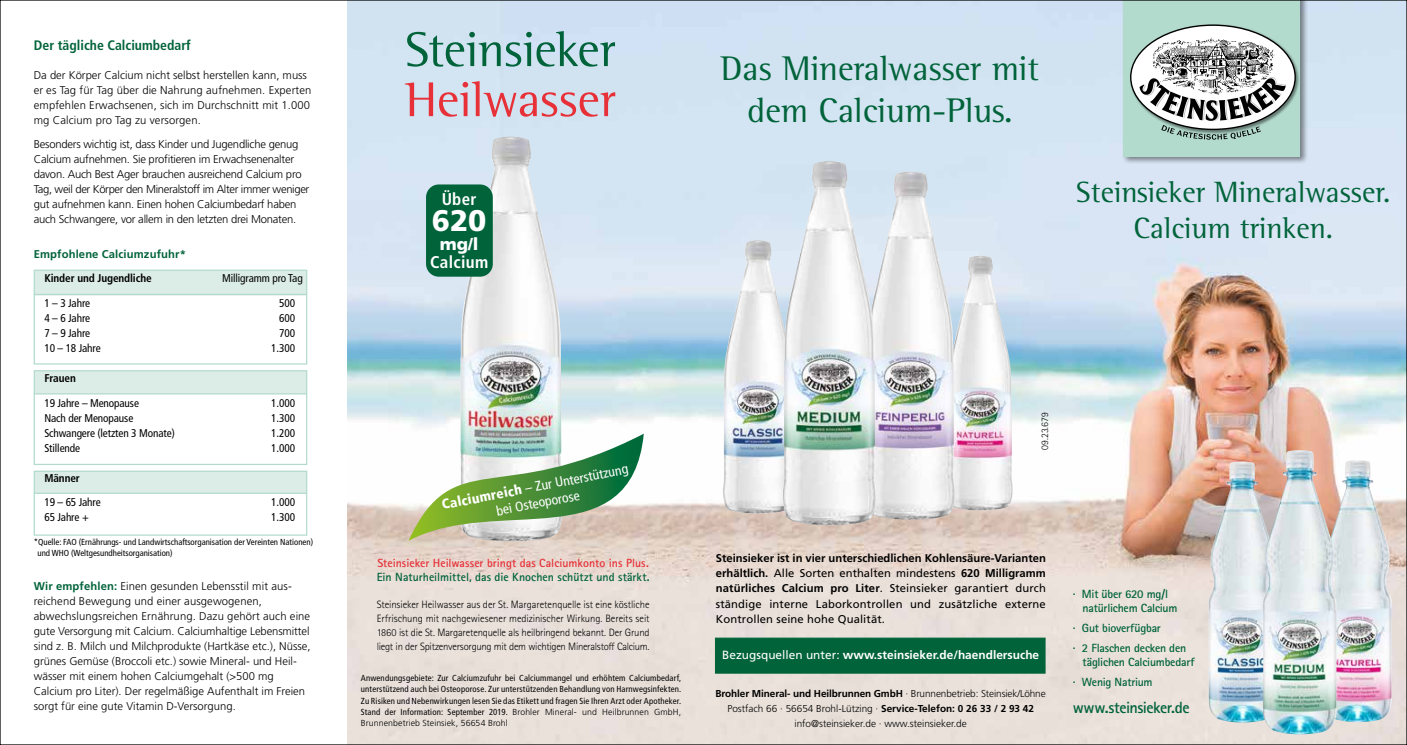
<style>
.page{position:relative;width:1407px;height:745px;background:#fff}
.page>*{position:absolute;margin:0;border:0;box-sizing:border-box;transform-origin:0 0}
.t1{font:50px "Rotis Semi Serif Pro";letter-spacing:-.01em;color:#00633a}
.t2{font:50px "Rotis Semi Serif Pro";letter-spacing:.005em;color:#e73037}
.t3{font:35px/42px "Rotis Semi Serif Pro";color:#00633a;text-align:center}
.t4{font:30px/36px "Rotis Semi Serif Pro";color:#00633a;text-align:center}
.t5{font:900 29.75px "Frutiger LT Pro";color:#fff}
.t6{font:700 condensed 17px "Frutiger LT Pro";letter-spacing:.02em;color:#fff}
.t7{font:900 17px "Frutiger LT Pro";color:#fff}
.t8{font:700 16.25px "Rotis Sans Serif Pro";letter-spacing:-.03em;color:#00633a}
.t9{font:condensed 13.75px/16.5px "Frutiger LT Pro";color:#fff;text-align:center}
.t10{font:700 condensed 13.75px "Frutiger LT Pro";color:#00633a}
.t11{font:700 11.88px/20px "Rotis Sans Serif Pro";letter-spacing:-.015em;color:#00633a}
.t12{font:700 11.88px "Frutiger LT Pro";color:#fff}
.t13{font:700 11.88px "Rotis Sans Serif Pro";color:#e73037}
.t14{font:300 11.25px/15px "Frutiger LT Pro";color:#000}
.t15{font:300 11.25px/15px "Frutiger LT Pro";letter-spacing:-.02em;color:#000}
.t16{font:11.25px/15px "Frutiger LT Pro";letter-spacing:.01em;color:#000;text-align:justify}
.t17{font:condensed 11.25px "Frutiger LT Pro";letter-spacing:-.01em;color:#000}
.t18{font:700 condensed 11.25px "Frutiger LT Pro";letter-spacing:-.01em;color:#000}
.t19{font:700 11.25px "Frutiger LT Pro";letter-spacing:.01em;color:#00633a}
.t20{font:300 10.62px/13.8px "Rotis Sans Serif Pro";letter-spacing:-.03em;color:#000;text-align:justify}
.t21{font:300 10px/15px "Frutiger LT Pro";color:#000;text-align:center}
.t22{font:300 10px "Rotis Sans Serif Pro";color:#000}
.t23{font:condensed 8.75px/11.2px "Frutiger LT Pro";color:#000;text-align:justify}
.s1{font-weight:700;color:#00633a}
.s2{font-weight:900}
.s3{font-weight:300;font-stretch:normal}
.s4{font-weight:700}
.s5{font-weight:400}
</style>
<div class="page">
<img style="left:347px;top:2px;width:1058px;height:740px">
<div style="left:715px;top:637px;width:330px;height:36px;background:#00633a;border:1px solid #00633a"></div>
<img style="left:723px;top:241px;width:60px;height:272px">
<img style="left:955px;top:257px;width:57px;height:253px">
<img style="left:876px;top:173px;width:79px;height:346px">
<img style="left:783px;top:163px;width:93px;height:362px">
<img style="left:459px;top:138px;width:104px;height:295px">
<div style="left:426px;top:184px;width:67px;height:92px;background:#00633a;border-radius:13px"></div>
<svg style="left:408px;top:433px;width:236px;height:127px"></svg>
<div style="left:1121px;top:0;width:187px;height:164px;background:#000;opacity:.45"></div>
<div style="left:1123px;top:0;width:177px;height:156px;background:#b3dbcd"></div>
<div style="left:1129px;top:24px;width:171px;height:110px;background:#000;opacity:.45"></div>
<div style="left:1131px;top:25px;width:164px;height:104px;background:#fff;border-radius:50%"></div>
<img style="left:1149px;top:34px;width:127px;height:43px">
<svg style="left:1139px;top:77px;width:147px;height:63px"></svg>
<img style="left:1208px;top:462px;width:55px;height:260px">
<img style="left:1336px;top:460px;width:55px;height:261px">
<img style="left:1263px;top:450px;width:73px;height:284px">
<div style="left:34px;top:270px;width:273px;height:24px;background:#dcede7"></div>
<div style="left:34px;top:371px;width:273px;height:22px;background:#dcede7"></div>
<div style="left:34px;top:471px;width:273px;height:22px;background:#dcede7"></div>
<hr style="left:34px;top:294px;width:273px;height:1px;background:#b3dbcd">
<hr style="left:34px;top:393px;width:273px;height:1px;background:#b3dbcd">
<hr style="left:34px;top:492px;width:273px;height:1px;background:#b3dbcd">
<div style="left:34px;top:269px;width:273px;height:95px;border:1px solid #b3dbcd"></div>
<div style="left:34px;top:370px;width:273px;height:95px;border:1px solid #b3dbcd"></div>
<div style="left:34px;top:470px;width:273px;height:65px;border:1px solid #b3dbcd"></div>
<p class="t10" style="left:34px;top:37px;width:158px">Der tägliche Calciumbedarf</p>
<p class="t14" style="left:34px;top:67px;width:279px">Da der Körper Calcium nicht selbst herstellen kann, muss er es Tag für Tag über die Nahrung aufnehmen. Experten empfehlen Erwachsenen, sich im Durchschnitt mit 1.000 mg Calcium pro Tag zu versorgen.</p>
<p class="t15" style="left:34px;top:136px;width:277px">Besonders wichtig ist, dass Kinder und Jugendliche genug Calcium aufnehmen. Sie profitieren im Erwachsenenalter davon. Auch Best Ager brauchen ausreichend Calcium pro Tag, weil der Körper den Mineralstoff im Alter immer weniger gut aufnehmen kann. Einen hohen Calciumbedarf haben auch Schwangere, vor allem in den letzten drei Monaten.</p>
<p class="t19" style="left:34px;top:247px;width:154px">Empfohlene Calciumzufuhr*</p>
<p class="t18" style="left:44px;top:271px;width:109px">Kinder und Jugendliche</p>
<p class="t17" style="left:222px;top:271px;width:82px">Milligramm pro Tag</p>
<p class="t17" style="left:44px;top:296px;width:47px">1 – 3 Jahre</p>
<p class="t17" style="left:279px;top:296px;width:17px">500</p>
<p class="t17" style="left:44px;top:311px;width:47px">4 – 6 Jahre</p>
<p class="t17" style="left:279px;top:311px;width:17px">600</p>
<p class="t17" style="left:44px;top:326px;width:47px">7 – 9 Jahre</p>
<p class="t17" style="left:279px;top:326px;width:17px">700</p>
<p class="t17" style="left:44px;top:341px;width:58px">10 – 18 Jahre</p>
<p class="t17" style="left:271px;top:341px;width:25px">1.300</p>
<p class="t18" style="left:44px;top:371px;width:33px">Frauen</p>
<p class="t17" style="left:44px;top:396px;width:96px">19 Jahre – Menopause</p>
<p class="t17" style="left:271px;top:396px;width:25px">1.000</p>
<p class="t17" style="left:44px;top:411px;width:90px">Nach der Menopause</p>
<p class="t17" style="left:271px;top:411px;width:25px">1.300</p>
<p class="t17" style="left:44px;top:426px;width:132px">Schwangere (letzten 3 Monate)</p>
<p class="t17" style="left:271px;top:426px;width:25px">1.200</p>
<p class="t17" style="left:44px;top:441px;width:37px">Stillende</p>
<p class="t17" style="left:271px;top:441px;width:25px">1.000</p>
<p class="t18" style="left:44px;top:471px;width:37px">Männer</p>
<p class="t17" style="left:44px;top:495px;width:58px">19 – 65 Jahre</p>
<p class="t17" style="left:271px;top:495px;width:25px">1.000</p>
<p class="t17" style="left:44px;top:510px;width:46px">65 Jahre +</p>
<p class="t17" style="left:271px;top:510px;width:25px">1.300</p>
<p class="t23" style="left:37px;top:536px;width:277px;text-indent:-4px">*Quelle: FAO (Ernährungs- und Landwirtschaftsorganisation der Vereinten Nationen) und WHO (Weltgesundheitsorganisation)</p>
<p class="t14" style="left:34px;top:578px;width:278px"><span class="s1">Wir empfehlen:</span> Einen gesunden Lebensstil mit aus&shy;reichend Bewegung und einer ausgewogenen, abwechslungsreichen Ernährung. Dazu gehört auch eine gute Versorgung mit Calcium. Calciumhaltige Lebensmittel sind z. B. Milch und Milchprodukte (Hartkäse etc.), Nüsse, grünes Gemüse (Broccoli etc.) sowie Mineral- und Heil&shy;wässer mit einem hohen Calciumgehalt (&gt;500 mg Calcium pro Liter). Der regelmäßige Aufenthalt im Freien sorgt für eine gute Vitamin D-Versorgung.</p>
<h1 class="t1" style="left:405px;top:19px;width:212px">Steinsieker</h1>
<h1 class="t2" style="left:405px;top:69px;width:212px">Heilwasser</h1>
<h3 class="t6" style="left:442px;top:189px;width:36px">Über</h3>
<h3 class="t5" style="left:432px;top:203px;width:56px">620</h3>
<h3 class="t7" style="left:440px;top:233px;width:40px">mg/l</h3>
<h3 class="t6" style="left:430px;top:251px;width:60px">Calcium</h3>
<h2 class="t3" style="left:720px;top:47px;width:320px">Das Mineralwasser mit dem Calcium-Plus.</h2>
<h3 class="t4" style="left:1076px;top:174px;width:316px">Steinsieker Mineralwasser.<br>Calcium trinken.</h3>
<p class="t9" style="left:440px;top:496px;width:191px;rotate:-11deg"><span class="s2">Calciumreich</span> – Zur Unterstützung bei Osteoporose</p>
<p class="t13" style="left:377px;top:555px;width:273px">Steinsieker Heilwasser bringt das Calciumkonto ins Plus.</p>
<p class="t11" style="left:377px;top:566px;width:274px">Ein Naturheilmittel, das die Knochen schützt und stärkt.</p>
<p class="t20" style="left:377px;top:597px;width:274px">Steinsieker Heilwasser aus der St. Margaretenquelle ist eine köstliche Erfrischung mit nachgewiesener medizinischer Wirkung. Bereits seit 1860 ist die St. Margaretenquelle als heilbringend bekannt. Der Grund liegt in der Spitzenversorgung mit dem wichtigen Mineralstoff Calcium.</p>
<p class="t23" style="left:361px;top:672px;width:322px">Anwendungsgebiete: Zur Calciumzufuhr bei Calciummangel und erhöhtem Calciumbedarf, unterstützend auch bei Osteoporose. Zur unterstützenden Behandlung von Harnwegsinfekten.<br>Zu Risiken und Nebenwirkungen lesen Sie das Etikett und fragen Sie Ihren Arzt oder Apotheker.<br>Stand der Information: September 2019. <span class="s3">Brohler Mineral- und Heilbrunnen GmbH, Brunnenbetrieb Steinsiek, 56654 Brohl</span></p>
<p class="t22" style="left:1039px;top:449px;width:39px;rotate:-90deg">09.23.679</p>
<p class="t16" style="left:716px;top:550px;width:331px"><span class="s4">Steinsieker ist in vier unterschiedlichen Kohlensäure-Varianten erhältlich.</span> Alle Sorten enthalten mindestens <span class="s4">620 Milligramm natürliches Calcium pro Liter</span>. Steinsieker garantiert durch ständige interne Laborkontrollen und zusätzliche externe Kontrollen seine hohe Qualität.</p>
<p class="t12" style="left:722px;top:647px;width:318px"><span class="s5">Bezugsquellen unter:</span> www.steinsieker.de/haendlersuche</p>
<p class="t21" style="left:715px;top:685px;width:332px"><span class="s4">Brohler Mineral- und Heilbrunnen GmbH</span> · Brunnenbetrieb: Steinsiek/Löhne<br>Postfach 66 · 56654 Brohl-Lützing · <span class="s4">Service-Telefon: 0 26 33 / 2 93 42 </span>info@steinsieker.de · www.steinsieker.de</p>
<p class="t11" style="left:1082px;top:587px;width:96px;line-height:13.8px;text-indent:-10px">· Mit über 620 mg/l natürlichem Calcium</p>
<p class="t11" style="left:1073px;top:617px;width:115px">· Gut bioverfügbar<br>· 2 Flaschen decken den</p>
<p class="t11" style="left:1073px;top:651px;width:123px;text-indent:10px">täglichen Calciumbedarf · Wenig Natrium</p>
<h3 class="t8" style="left:1073px;top:697px;width:118px">www.steinsieker.de</h3>
</div>
